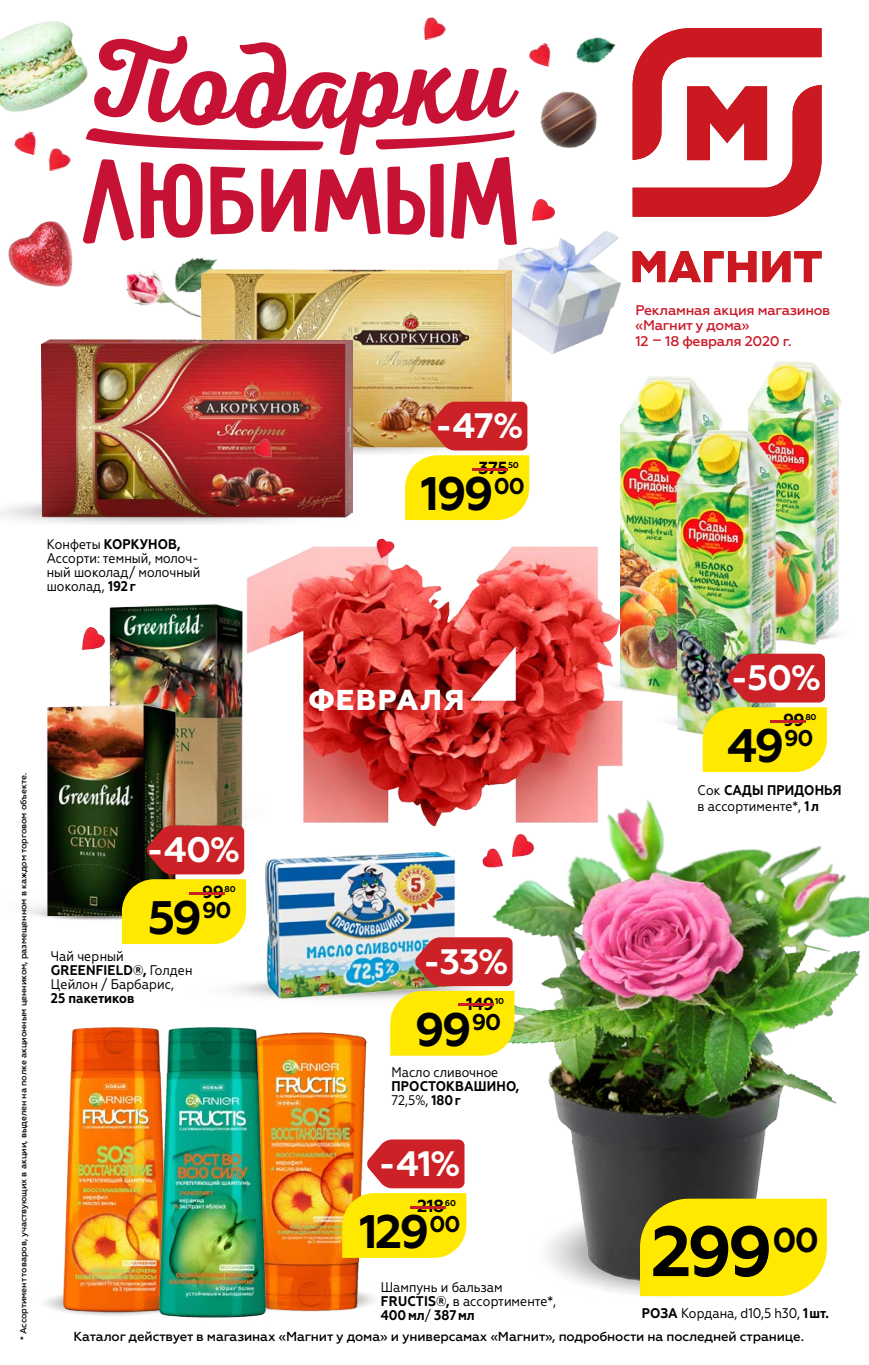
<style>
.page{position:relative;width:869px;height:1365px;background:#fff}
.page>*{position:absolute;margin:0;border:0;box-sizing:border-box;transform-origin:0 0}
.t1{font:700 70.52px "Geometria";color:#000}
.t2{font:700 46.9px "Geometria";letter-spacing:-.06em;color:#000}
.t3{font:700 35.35px "Geometria";color:#fff}
.t4{font:800 28.88px "Geometria";letter-spacing:.045em;color:#fff}
.t5{font:700 17.5px "Geometria";letter-spacing:-.03em;color:#000}
.t6{font:14px/14px "Geometria Narrow";color:#000}
.t7{font:500 14px/15.8px "Geometria";letter-spacing:-.02em;color:#cb1726}
.t8{font:500 13.12px "Geometria";letter-spacing:-.01em;color:#000}
.t9{font:500 8.75px "Geometria";letter-spacing:-.01em;color:#000}
.t10{font:700 8.4px "Geometria";letter-spacing:-.03em;color:#000}
.s1{font-weight:700}
.s2{font-size:17.5px;color:#c92024}
</style>
<div class="page">
<img style="left:82px;top:604px;width:124px;height:98px">
<img style="left:37px;top:915px;width:85px;height:19px">
<img style="left:25px;top:702px;width:181px;height:213px">
<img style="left:178px;top:258px;width:23px;height:11px">
<img style="left:406px;top:772px;width:462px;height:524px">
<img style="left:511px;top:213px;width:111px;height:75px">
<img style="left:201px;top:256px;width:310px;height:32px">
<img style="left:0;top:444px;width:42px;height:77px">
<img style="left:42px;top:269px;width:310px;height:256px">
<img style="left:748px;top:361px;width:94px;height:283px">
<img style="left:664px;top:376px;width:57px;height:320px">
<img style="left:674px;top:425px;width:111px;height:310px">
<img style="left:702px;top:653px;width:124px;height:119px">
<svg style="left:122px;top:825px;width:84px;height:118px;background:#bd890f"></svg>
<img style="left:231px;top:962px;width:292px;height:48px">
<img style="left:259px;top:943px;width:131px;height:67px">
<img style="left:532px;top:199px;width:22px;height:22px">
<img style="left:83px;top:628px;width:21px;height:21px">
<img style="left:14px;top:131px;width:22px;height:24px">
<img style="left:48px;top:148px;width:23px;height:23px">
<img style="left:423px;top:17px;width:23px;height:18px">
<svg style="left:83px;top:35px;width:436px;height:210px"></svg>
<svg style="left:762px;top:251px;width:59px;height:31px"></svg>
<svg style="left:632px;top:251px;width:124px;height:31px"></svg>
<svg style="left:632px;top:28px;width:189px;height:189px"></svg>
<svg style="left:639px;top:1198px;width:187px;height:97px;background:#f7e208"></svg>
<svg style="left:390px;top:943px;width:124px;height:112px;background:#e2ab2b"></svg>
<img style="left:528px;top:49px;width:69px;height:99px">
<img style="left:533px;top:28px;width:107px;height:85px">
<img style="left:0;top:21px;width:138px;height:108px">
<img style="left:8px;top:221px;width:68px;height:72px">
<img style="left:206px;top:288px;width:458px;height:655px">
<img style="left:278px;top:1032px;width:95px;height:280px">
<img style="left:45px;top:1027px;width:94px;height:289px">
<img style="left:116px;top:1286px;width:195px;height:30px">
<img style="left:139px;top:1027px;width:139px;height:291px">
<svg style="left:405px;top:401px;width:124px;height:119px;background:#e8a529"></svg>
<svg style="left:342px;top:1139px;width:124px;height:118px;background:#eda527"></svg>
<p class="t6" style="left:47px;top:537px;width:155px">Конфеты <span class="s1">КОРКУНОВ,<br></span>Ассорти: темный, молоч&shy;ный шоколад/ молочный шоколад, <span class="s1">192г</span></p>
<p class="t3" style="left:435px;top:404px;width:90px">-47%</p>
<p class="t2" style="left:421px;top:466px;width:105px">199<sup>00</sup></p>
<p class="t5" style="left:478px;top:457px;width:31px">375</p>
<p class="t10" style="left:462px;top:460px;width:58px"><span class="s2">-</span>50</p>
<p class="t7" style="left:635px;top:302px;width:196px">Рекламная акция магазинов «Магнит у дома»<br>12 – 18 февраля 2020 г.</p>
<p class="t9" style="left:18px;top:1339px;width:568px;rotate:-90deg">* Ассортимент товаров, участвующих в акции, выделен на полке акционным ценником, размещенном в каждом торговом объекте.</p>
<p class="t3" style="left:146px;top:828px;width:95px">-40%</p>
<p class="t2" style="left:148px;top:890px;width:85px">59<sup>90</sup></p>
<p class="t5" style="left:202px;top:881px;width:23px">99</p>
<p class="t10" style="left:179px;top:884px;width:58px"><span class="s2">-</span>80</p>
<p class="t6" style="left:51px;top:949px;width:143px">Чай черный<br><span class="s1">GREENFIELD®,</span> Голден<br>Цейлон / Барбарис,<br><span class="s1">25 пакетиков</span></p>
<p class="t4" style="left:308px;top:682px;width:158px">ФЕВРАЛЯ</p>
<p class="t3" style="left:423px;top:940px;width:87px">-33%</p>
<p class="t2" style="left:414px;top:1001px;width:88px">99<sup>90</sup></p>
<p class="t5" style="left:466px;top:993px;width:30px">149</p>
<p class="t10" style="left:447px;top:995px;width:58px"><span class="s2">-</span>10</p>
<p class="t6" style="left:391px;top:1065px;width:129px">Масло сливочное<br><span class="s1">ПРОСТОКВАШИНО,<br></span>72,5%, <span class="s1">180г</span></p>
<p class="t3" style="left:378px;top:1142px;width:84px">-41%</p>
<p class="t2" style="left:359px;top:1203px;width:102px">129<sup>00</sup></p>
<p class="t5" style="left:417px;top:1195px;width:28px">218</p>
<p class="t10" style="left:399px;top:1197px;width:58px"><span class="s2">-</span>60</p>
<p class="t6" style="left:380px;top:1279px;width:177px">Шампунь и бальзам<br><span class="s1">FRUCTIS®,</span> в ассортименте*,<br><span class="s1">400мл</span>/ <span class="s1">387мл</span></p>
<p class="t3" style="left:730px;top:656px;width:92px">-50%</p>
<p class="t2" style="left:726px;top:718px;width:88px">49<sup>90</sup></p>
<p class="t5" style="left:782px;top:709px;width:23px">99</p>
<p class="t10" style="left:759px;top:712px;width:58px"><span class="s2">-</span>80</p>
<p class="t6" style="left:697px;top:782px;width:145px;line-height:15.8px">Сок <span class="s1">САДЫ ПРИДОНЬЯ </span>в ассортименте*, <span class="s1">1л</span></p>
<p class="t1" style="left:650px;top:1209px;width:170px">299<sup>00</sup></p>
<p class="t6" style="left:641px;top:1305px;width:188px"><span class="s1">РОЗА</span> Кордана, d10,5 h30, <span class="s1">1шт.</span></p>
<p class="t8" style="left:73px;top:1328px;width:731px">Каталог действует в магазинах «Магнит у дома» и универсамах «Магнит», подробности на последней странице.</p>
</div>
